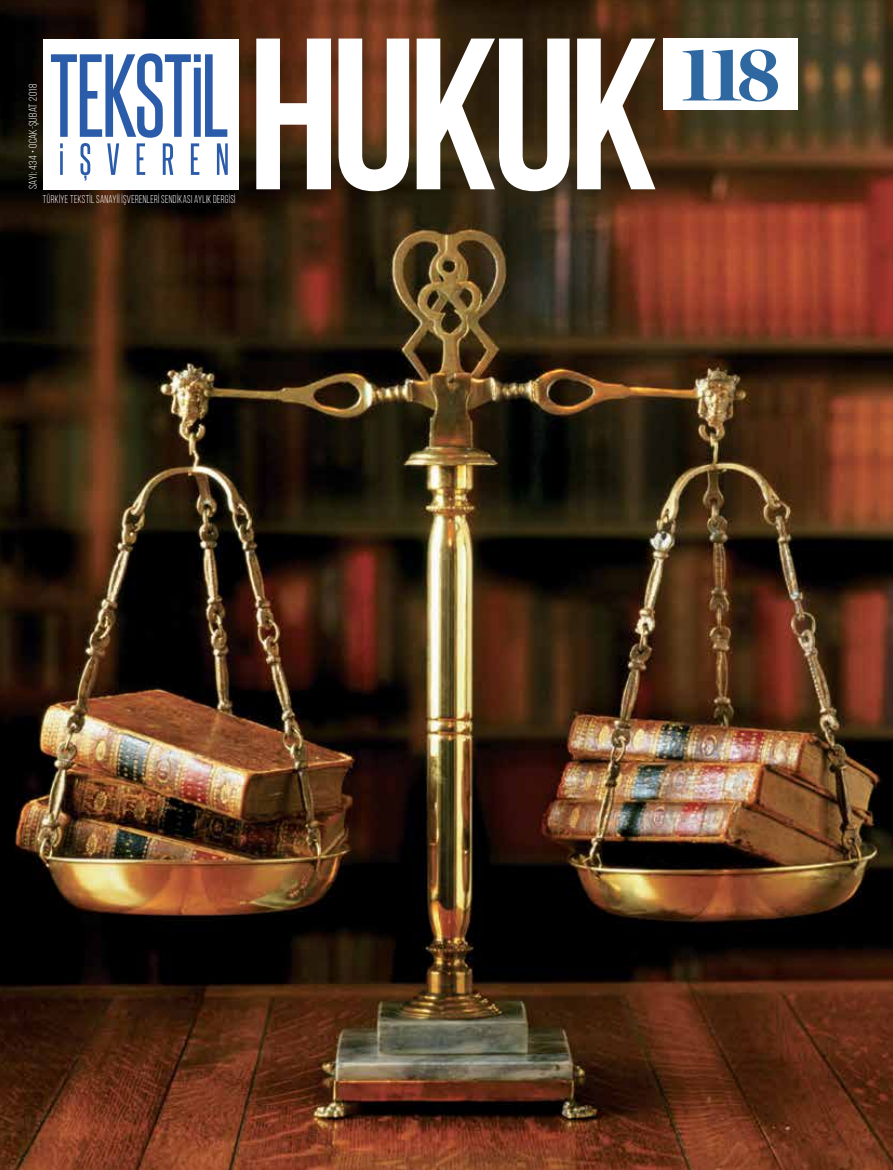
<style>
.page{position:relative;width:893px;height:1170px;background:#fff}
.page>*{position:absolute;margin:0;border:0;box-sizing:border-box;transform-origin:0 0}
.t1{font:215.25px "Bebas Neue";letter-spacing:-.04em;color:#fff}
.t2{font:900 75px "Chronicle Display";color:#2f68a0}
.t3{font:11.25px "Bebas Neue";letter-spacing:.04em;color:#fff;scale:.85 1}
.t4{font:11.25px "Bebas Neue";letter-spacing:.04em;color:#fff}
</style>
<div class="page">
<img style="left:0;top:0;width:893px;height:1169px">
<div style="left:43px;top:39px;width:196px;height:150px;background:#fff"></div>
<div style="left:663px;top:39px;width:135px;height:71px;background:#fff"></div>
<svg style="left:51px;top:53px;width:177px;height:127px"></svg>
<p class="t4" style="left:27px;top:189px;width:107px;rotate:-90deg">SAYI: 434 • OCAK-ŞUBAT 2018</p>
<p class="t3" style="left:43px;top:193px;width:228px">TÜRKIYE TEKSTIL SANAYII İŞVERENLERI SENDIKASI AYLIK DERGISI</p>
<h1 class="t1" style="left:248px;top:-3px;width:411px">HUKUK</h1>
<h2 class="t2" style="left:680px;top:12px;width:102px">118</h2>
</div>
